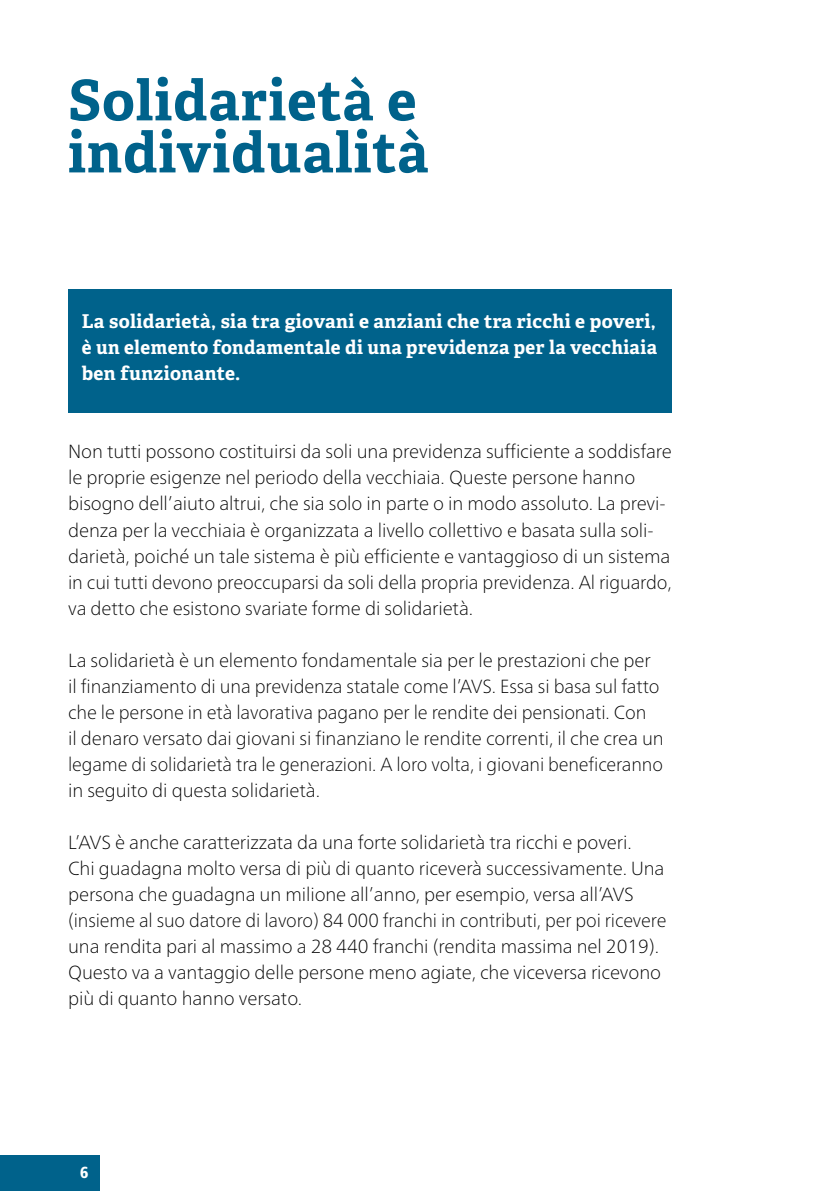
<style>
.page{position:relative;width:840px;height:1191px;background:#fff}
.page>*{position:absolute;margin:0;border:0;box-sizing:border-box;transform-origin:0 0}
.t1{font:700 56px/52px "Adelle";letter-spacing:.02em;color:#00628b}
.t2{font:100 19px/26px "Frutiger Neue LT Pro";letter-spacing:-.005em;color:#000}
.t3{font:700 19px/26px "Adelle";letter-spacing:.02em;color:#fff;text-align:justify}
.t4{font:900 condensed 16px "Frutiger";color:#fff}
</style>
<div class="page">
<div style="left:0;top:1155px;width:99px;height:36px;background:#00628b"></div>
<div style="left:68px;top:290px;width:603px;height:123px;background:#00628b"></div>
<h1 class="t1" style="left:68px;top:75px;width:361px">Solidarietà e individualità</h1>
<p class="t3" style="left:82px;top:309px;width:576px">La solidarietà, sia tra giovani e anziani che tra ricchi e poveri, è un elemento fondamentale di una previdenza per la vecchiaia ben funzionante.</p>
<p class="t2" style="left:68px;top:439px;width:605px">Non tutti possono costituirsi da soli una previdenza sufficiente a soddisfare le proprie esigenze nel periodo della vecchiaia. Queste persone hanno bisogno dell’aiuto altrui, che sia solo in parte o in modo assoluto. La previ&shy;denza per la vecchiaia è organizzata a livello collettivo e basata sulla soli&shy;darietà, poiché un tale sistema è più efficiente e vantaggioso di un sistema in cui tutti devono preoccuparsi da soli della propria previdenza. Al riguardo, va detto che esistono svariate forme di solidarietà.</p>
<p class="t2" style="left:68px;top:647px;width:596px">La solidarietà è un elemento fondamentale sia per le prestazioni che per il finanziamento di una previdenza statale come l’AVS. Essa si basa sul fatto che le persone in età lavorativa pagano per le rendite dei pensionati. Con<br>il denaro versato dai giovani si finanziano le rendite correnti, il che crea un legame di solidarietà tra le generazioni. A loro volta, i giovani beneficeranno in seguito di questa solidarietà.</p>
<p class="t2" style="left:68px;top:829px;width:599px">L’AVS è anche caratterizzata da una forte solidarietà tra ricchi e poveri.<br>Chi guadagna molto versa di più di quanto riceverà successivamente. Una persona che guadagna un milione all’anno, per esempio, versa all’AVS (insieme al suo datore di lavoro) 84 000 franchi in contributi, per poi ricevere una rendita pari al massimo a 28 440 franchi (rendita massima nel 2019).<br>Questo va a vantaggio delle persone meno agiate, che viceversa ricevono più di quanto hanno versato.</p>
<p class="t4" style="left:80px;top:1163px;width:10px">6</p>
</div>
